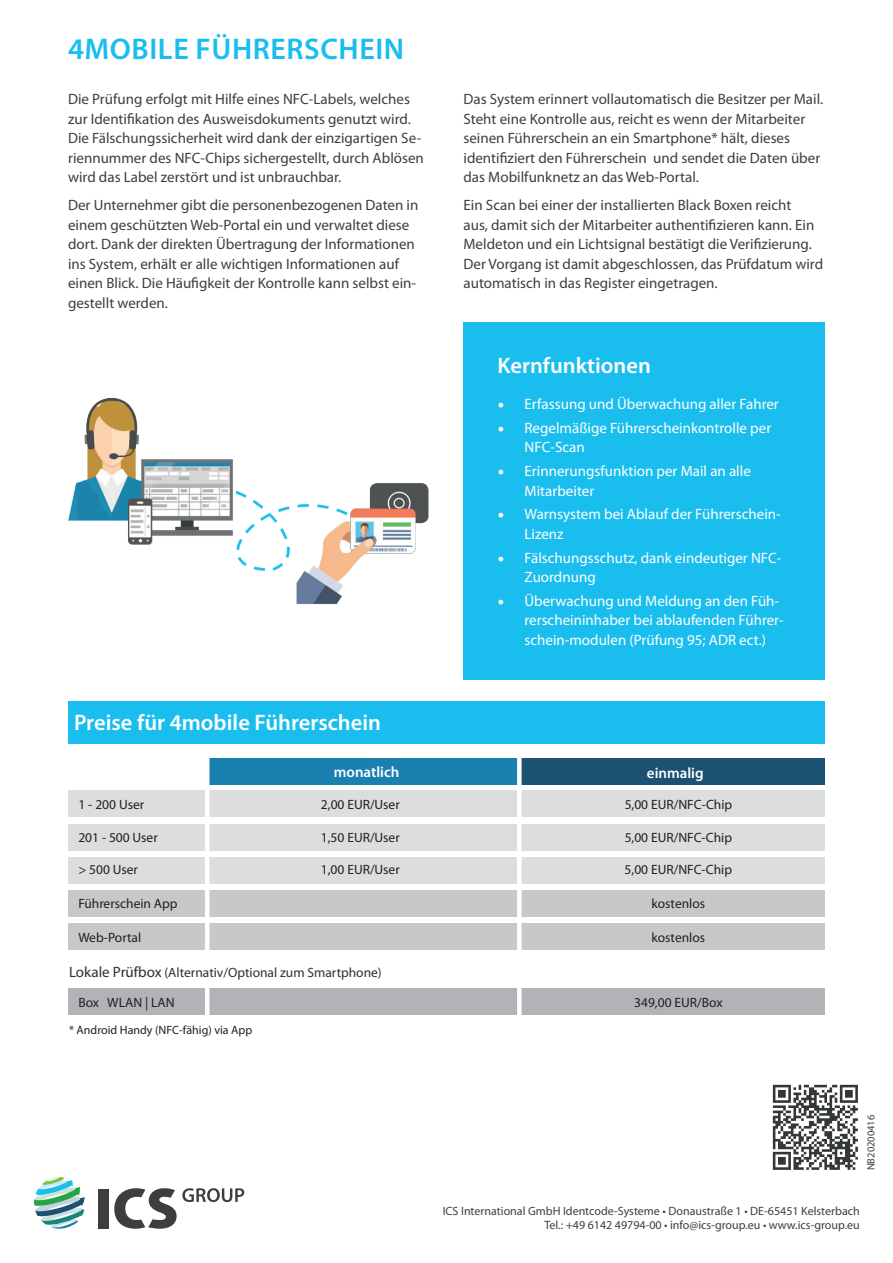
<style>
.page{position:relative;width:893px;height:1263px;background:#fff}
.page>*{position:absolute;margin:0;border:0;box-sizing:border-box;transform-origin:0 0}
.t1{font:600 30px "Myriad Pro";letter-spacing:.02em;color:#1abeee}
.t2{font:600 22.5px "Myriad Pro";color:#fff}
.t3{font:15px/19.5px "Myriad Pro";color:#3e3e3f}
.t4{font:15px/19.5px "Myriad Pro";color:#fff}
.t5{font:600 15px "Myriad Pro";color:#fff}
.t6{font:13.5px "Myriad Pro";color:#231f20}
.t7{font:13.5px "Myriad Pro";color:#312f30}
.t8{font:12px/14.4px "Myriad Pro";color:#3e3e3f;text-align:right}
.t9{font:12px "Myriad Pro";color:#231f20}
.t10{font:10.5px "Myriad Pro";color:#3e3e3f}
.s1{font-family:"Minion Pro";font-size:18px}
.s2{font-size:15px}
</style>
<div class="page">
<div style="left:463px;top:322px;width:362px;height:357px;background:#1abeee"></div>
<img style="left:68px;top:398px;width:361px;height:206px">
<div style="left:521px;top:758px;width:304px;height:27px;background:#1c5171"></div>
<div style="left:68px;top:824px;width:757px;height:26px;background:#dcdddf"></div>
<div style="left:68px;top:791px;width:757px;height:26px;background:#dcdddf"></div>
<div style="left:209px;top:758px;width:309px;height:27px;background:#1980af"></div>
<div style="left:68px;top:857px;width:757px;height:26px;background:#dcdddf"></div>
<div style="left:68px;top:890px;width:757px;height:26px;background:#c7c8ca"></div>
<div style="left:68px;top:923px;width:757px;height:26px;background:#c7c8ca"></div>
<div style="left:68px;top:989px;width:757px;height:26px;background:#b2b3b7"></div>
<hr style="left:205px;top:748px;width:4px;height:275px;background:#fff">
<div style="left:68px;top:700px;width:757px;height:43px;background:#1abeee"></div>
<div style="left:517px;top:748px;width:5px;height:274px;background:#fff"></div>
<svg style="left:34px;top:1177px;width:51px;height:52px"></svg>
<div style="left:98px;top:1189px;width:11px;height:40px;background:#3e3e3f"></div>
<svg style="left:114px;top:1188px;width:130px;height:41px"></svg>
<svg style="left:773px;top:1085px;width:85px;height:85px"></svg>
<h1 class="t1" style="left:68px;top:30px;width:338px">4MOBILE FÜHRERSCHEIN</h1>
<p class="t3" style="left:68px;top:90px;width:357px">Die Prüfung erfolgt mit Hilfe eines NFC-Labels, welches zur Identifikation des Ausweisdokuments genutzt wird.<br>Die Fälschungssicherheit wird dank der einzigartigen Se&shy;riennummer des NFC-Chips sichergestellt, durch Ablösen wird das Label zerstört und ist unbrauchbar.</p>
<p class="t3" style="left:68px;top:196px;width:352px">Der Unternehmer gibt die personenbezogenen Daten in einem geschützten Web-Portal ein und verwaltet diese dort. Dank der direkten Übertragung der Informationen ins System, erhält er alle wichtigen Informationen auf einen Blick. Die Häufigkeit der Kontrolle kann selbst ein&shy;gestellt werden.</p>
<p class="t3" style="left:463px;top:90px;width:361px">Das System erinnert vollautomatisch die Besitzer per Mail.<br>Steht eine Kontrolle aus, reicht es wenn der Mitarbeiter seinen Führerschein an ein Smartphone* hält, dieses identifiziert den Führerschein und sendet die Daten über das Mobilfunknetz an das Web-Portal.</p>
<p class="t3" style="left:463px;top:196px;width:361px">Ein Scan bei einer der installierten Black Boxen reicht<br>aus, damit sich der Mitarbeiter authentifizieren kann. Ein Meldeton und ein Lichtsignal bestätigt die Verifizierung.<br>Der Vorgang ist damit abgeschlossen, das Prüfdatum wird automatisch in das Register eingetragen.</p>
<h2 class="t2" style="left:497px;top:351px;width:155px">Kernfunktionen</h2>
<p class="t4" style="left:497px;top:395px;width:283px"><span class="s1">•</span> Erfassung und Überwachung aller Fahrer</p>
<p class="t4" style="left:524px;top:418px;width:248px;text-indent:-27px"><span class="s1">•</span> Regelmäßige Führerscheinkontrolle per<br>NFC-Scan</p>
<p class="t4" style="left:524px;top:462px;width:228px;text-indent:-27px"><span class="s1">•</span> Erinnerungsfunktion per Mail an alle<br>Mitarbeiter</p>
<p class="t4" style="left:524px;top:505px;width:258px;text-indent:-27px"><span class="s1">•</span> Warnsystem bei Ablauf der Führerschein-<br>Lizenz</p>
<p class="t4" style="left:524px;top:548px;width:258px;text-indent:-27px"><span class="s1">•</span> Fälschungsschutz, dank eindeutiger NFC-<br>Zuordnung</p>
<p class="t4" style="left:524px;top:591px;width:261px;text-indent:-27px"><span class="s1">•</span> Überwachung und Meldung an den Füh&shy;rerscheininhaber bei ablaufenden Führer&shy;schein-modulen (Prüfung 95; ADR ect.)</p>
<h2 class="t2" style="left:74px;top:708px;width:309px">Preise für 4mobile Führerschein</h2>
<p class="t5" style="left:334px;top:763px;width:67px">monatlich</p>
<p class="t5" style="left:647px;top:764px;width:58px">einmalig</p>
<p class="t6" style="left:78px;top:797px;width:67px">1 - 200 User</p>
<p class="t6" style="left:321px;top:797px;width:80px">2,00 EUR/User</p>
<p class="t6" style="left:625px;top:797px;width:109px">5,00 EUR/NFC-Chip</p>
<p class="t6" style="left:78px;top:830px;width:81px">201 - 500 User</p>
<p class="t6" style="left:321px;top:830px;width:80px">1,50 EUR/User</p>
<p class="t6" style="left:625px;top:830px;width:109px">5,00 EUR/NFC-Chip</p>
<p class="t6" style="left:78px;top:862px;width:61px">&gt; 500 User</p>
<p class="t6" style="left:321px;top:862px;width:80px">1,00 EUR/User</p>
<p class="t6" style="left:625px;top:862px;width:109px">5,00 EUR/NFC-Chip</p>
<p class="t6" style="left:78px;top:896px;width:101px">Führerschein App</p>
<p class="t6" style="left:651px;top:896px;width:55px">kostenlos</p>
<p class="t6" style="left:78px;top:930px;width:64px">Web-Portal</p>
<p class="t6" style="left:651px;top:930px;width:55px">kostenlos</p>
<p class="t7" style="left:69px;top:965px;width:314px"><span class="s2">Lokale Prüfbox</span> (Alternativ/Optional zum Smartphone)</p>
<p class="t6" style="left:78px;top:995px;width:98px">Box WLAN | LAN</p>
<p class="t6" style="left:634px;top:995px;width:90px">349,00 EUR/Box</p>
<p class="t9" style="left:69px;top:1023px;width:185px">* Android Handy (NFC-fähig) via App</p>
<p class="t10" style="left:865px;top:1170px;width:57px;rotate:-90deg">NB20200416</p>
<p class="t8" style="left:443px;top:1203px;width:419px">ICS International GmbH Identcode-Systeme • Donaustraße 1 • DE-65451 Kelsterbach<br>Tel.: +49 6142 49794-00 • info@ics-group.eu • www.ics-group.eu</p>
</div>
